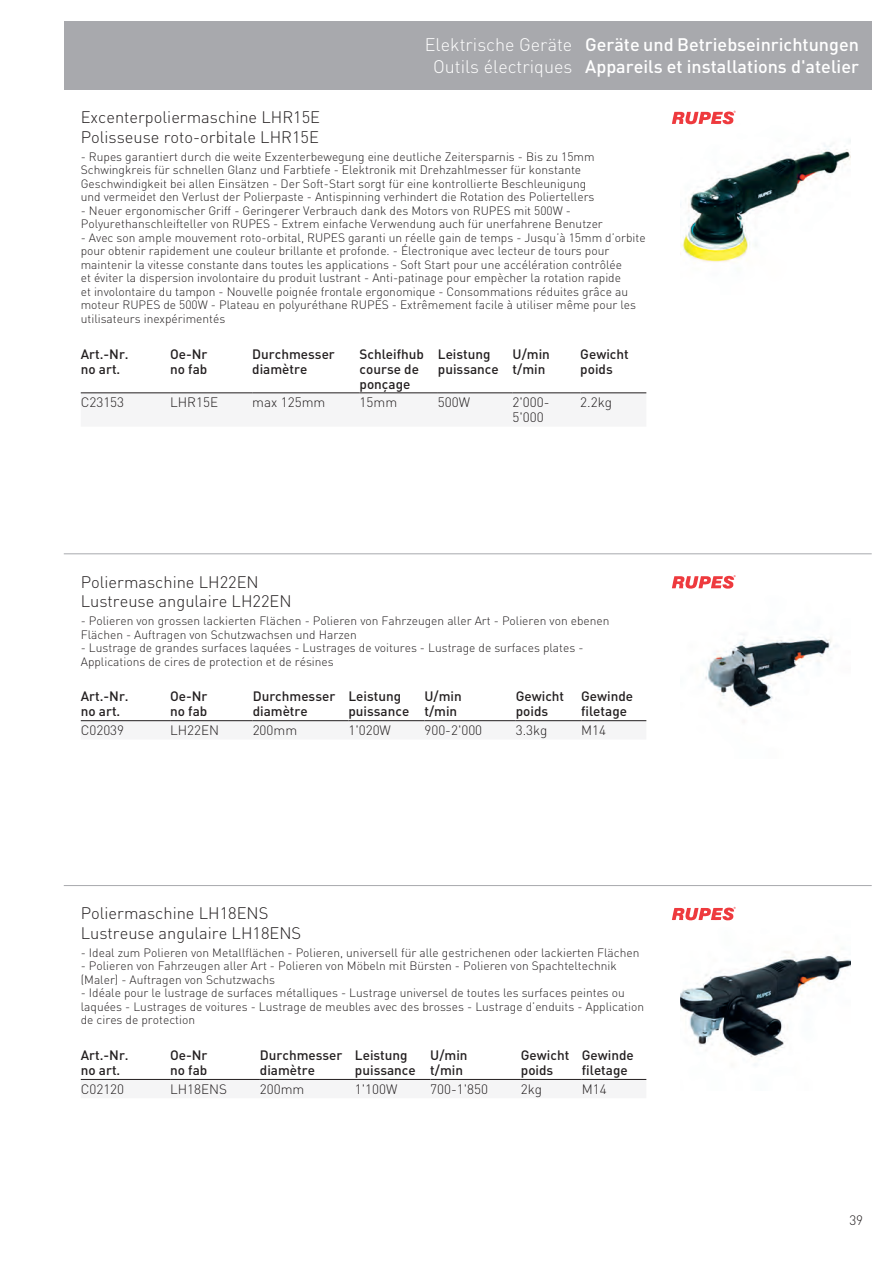
<style>
.page{position:relative;width:893px;height:1263px;background:#fff}
.page>*{position:absolute;margin:0;border:0;box-sizing:border-box;transform-origin:0 0}
.t1{font:500 18px/22.5px "DIN Pro";color:#fff;text-align:center}
.t2{font:300 16.5px/19.5px "DIN Pro";color:#231f20}
.t3{font:500 13.5px/15px "DIN Pro";color:#231f20}
.t4{font:300 13.5px/15px "DIN Pro";color:#231f20}
.t5{font:300 12px/13.5px "DIN Pro";color:#231f20}
.s1{font-weight:300}
</style>
<div class="page">
<div style="left:64px;top:21px;width:808px;height:69px;background:#a8a9ad"></div>
<img style="left:680px;top:124px;width:170px;height:138px">
<svg style="left:672px;top:111px;width:64px;height:13px"></svg>
<svg style="left:81px;top:393px;width:565px;height:1px"></svg>
<hr style="left:81px;top:392px;width:89px;height:1px;background:#231f20">
<hr style="left:170px;top:392px;width:82px;height:1px;background:#231f20">
<hr style="left:252px;top:392px;width:108px;height:1px;background:#231f20">
<hr style="left:360px;top:392px;width:78px;height:1px;background:#231f20">
<hr style="left:438px;top:392px;width:75px;height:1px;background:#231f20">
<hr style="left:513px;top:392px;width:67px;height:1px;background:#231f20">
<hr style="left:580px;top:392px;width:66px;height:1px;background:#231f20">
<hr style="left:64px;top:553px;width:808px;height:1px;background:#a8a9ad">
<img style="left:705px;top:637px;width:132px;height:72px">
<svg style="left:672px;top:575px;width:64px;height:14px"></svg>
<svg style="left:81px;top:721px;width:565px;height:1px"></svg>
<hr style="left:81px;top:720px;width:89px;height:1px;background:#231f20">
<hr style="left:170px;top:720px;width:83px;height:1px;background:#231f20">
<hr style="left:253px;top:720px;width:95px;height:1px;background:#231f20">
<hr style="left:348px;top:720px;width:76px;height:1px;background:#231f20">
<hr style="left:424px;top:720px;width:92px;height:1px;background:#231f20">
<hr style="left:516px;top:720px;width:65px;height:1px;background:#231f20">
<hr style="left:581px;top:720px;width:65px;height:1px;background:#231f20">
<hr style="left:64px;top:885px;width:808px;height:1px;background:#a8a9ad">
<img style="left:680px;top:920px;width:170px;height:145px">
<svg style="left:672px;top:907px;width:64px;height:13px"></svg>
<hr style="left:81px;top:1079px;width:89px;height:1px;background:#231f20">
<hr style="left:170px;top:1079px;width:90px;height:1px;background:#231f20">
<hr style="left:260px;top:1079px;width:95px;height:1px;background:#231f20">
<hr style="left:355px;top:1079px;width:75px;height:1px;background:#231f20">
<hr style="left:430px;top:1079px;width:91px;height:1px;background:#231f20">
<hr style="left:521px;top:1079px;width:61px;height:1px;background:#231f20">
<hr style="left:582px;top:1079px;width:64px;height:1px;background:#231f20">
<h1 class="t1" style="left:425px;top:31px;width:436px"><span class="s1">Elektrische Geräte</span> Geräte und Betriebseinrichtungen<br><span class="s1">Outils électriques</span> Appareils et installations d'atelier</h1>
<h2 class="t2" style="left:81px;top:106px;width:241px">Excenterpoliermaschine LHR15E<br>Polisseuse roto-orbitale LHR15E</h2>
<p class="t5" style="left:81px;top:149px;width:515px">- Rupes garantiert durch die weite Exzenterbewegung eine deutliche Zeitersparnis - Bis zu 15mm Schwingkreis für schnellen Glanz und Farbtiefe - Elektronik mit Drehzahlmesser für konstante Geschwindigkeit bei allen Einsätzen - Der Soft-Start sorgt für eine kontrollierte Beschleunigung und vermeidet den Verlust der Polierpaste - Antispinning verhindert die Rotation des Poliertellers</p>
<p class="t5" style="left:81px;top:203px;width:524px">- Neuer ergonomischer Griff - Geringerer Verbrauch dank des Motors von RUPES mit 500W -<br>Polyurethanschleifteller von RUPES - Extrem einfache Verwendung auch für unerfahrene Benutzer</p>
<p class="t5" style="left:81px;top:230px;width:566px">- Avec son ample mouvement roto-orbital, RUPES garanti un réelle gain de temps - Jusqu’à 15mm d’orbite pour obtenir rapidement une couleur brillante et profonde. - Électronique avec lecteur de tours pour maintenir la vitesse constante dans toutes les applications - Soft Start pour une accélération contrôlée<br>et éviter la dispersion involontaire du produit lustrant - Anti-patinage pour empècher la rotation rapide<br>et involontaire du tampon - Nouvelle poignée frontale ergonomique - Consommations réduites grâce au moteur RUPES de 500W - Plateau en polyuréthane RUPES - Extrêmement facile à utiliser même pour les utilisateurs inexpérimentés</p>
<p class="t3" style="left:81px;top:345px;width:49px">Art.-Nr. no art.</p>
<p class="t3" style="left:170px;top:345px;width:39px">Oe-Nr no fab</p>
<p class="t3" style="left:252px;top:345px;width:84px">Durchmesser diamètre</p>
<p class="t3" style="left:360px;top:345px;width:66px">Schleifhub course de ponçage</p>
<p class="t3" style="left:438px;top:345px;width:62px">Leistung puissance</p>
<p class="t3" style="left:513px;top:345px;width:39px">U/min t/min</p>
<p class="t3" style="left:580px;top:345px;width:50px">Gewicht poids</p>
<p class="t4" style="left:81px;top:394px;width:45px">C23153</p>
<p class="t4" style="left:170px;top:394px;width:49px">LHR15E</p>
<p class="t4" style="left:252px;top:394px;width:75px">max 125mm</p>
<p class="t4" style="left:360px;top:394px;width:39px">15mm</p>
<p class="t4" style="left:438px;top:394px;width:34px">500W</p>
<p class="t4" style="left:513px;top:394px;width:38px">2'000-<br>5'000</p>
<p class="t4" style="left:580px;top:394px;width:33px">2.2kg</p>
<h2 class="t2" style="left:81px;top:571px;width:212px">Poliermaschine LH22EN<br>Lustreuse angulaire LH22EN</h2>
<p class="t5" style="left:81px;top:613px;width:530px">- Polieren von grossen lackierten Flächen - Polieren von Fahrzeugen aller Art - Polieren von ebenen<br>Flächen - Auftragen von Schutzwachsen und Harzen</p>
<p class="t5" style="left:81px;top:640px;width:504px">- Lustrage de grandes surfaces laquées - Lustrages de voitures - Lustrage de surfaces plates -<br>Applications de cires de protection et de résines</p>
<p class="t3" style="left:81px;top:688px;width:49px">Art.-Nr. no art.</p>
<p class="t3" style="left:170px;top:688px;width:39px">Oe-Nr no fab</p>
<p class="t3" style="left:253px;top:688px;width:84px">Durchmesser diamètre</p>
<p class="t3" style="left:348px;top:688px;width:62px">Leistung puissance</p>
<p class="t3" style="left:424px;top:688px;width:39px">U/min t/min</p>
<p class="t3" style="left:516px;top:688px;width:50px">Gewicht poids</p>
<p class="t3" style="left:581px;top:688px;width:54px">Gewinde filetage</p>
<p class="t4" style="left:81px;top:722px;width:45px">C02039</p>
<p class="t4" style="left:170px;top:722px;width:51px">LH22EN</p>
<p class="t4" style="left:253px;top:722px;width:46px">200mm</p>
<p class="t4" style="left:348px;top:722px;width:44px">1'020W</p>
<p class="t4" style="left:424px;top:722px;width:59px">900-2'000</p>
<p class="t4" style="left:516px;top:722px;width:33px">3.3kg</p>
<p class="t4" style="left:581px;top:722px;width:26px">M14</p>
<h2 class="t2" style="left:81px;top:902px;width:222px">Poliermaschine LH18ENS<br>Lustreuse angulaire LH18ENS</h2>
<p class="t5" style="left:81px;top:945px;width:560px">- Ideal zum Polieren von Metallflächen - Polieren, universell für alle gestrichenen oder lackierten Flächen</p>
<p class="t5" style="left:81px;top:958px;width:537px">- Polieren von Fahrzeugen aller Art - Polieren von Möbeln mit Bürsten - Polieren von Spachteltechnik (Maler) - Auftragen von Schutzwachs</p>
<p class="t5" style="left:81px;top:985px;width:565px">- Idéale pour le lustrage de surfaces métalliques - Lustrage universel de toutes les surfaces peintes ou laquées - Lustrages de voitures - Lustrage de meubles avec des brosses - Lustrage d’enduits - Application de cires de protection</p>
<p class="t3" style="left:81px;top:1046px;width:49px">Art.-Nr. no art.</p>
<p class="t3" style="left:170px;top:1046px;width:39px">Oe-Nr no fab</p>
<p class="t3" style="left:260px;top:1046px;width:84px">Durchmesser diamètre</p>
<p class="t3" style="left:355px;top:1046px;width:62px">Leistung puissance</p>
<p class="t3" style="left:430px;top:1046px;width:39px">U/min t/min</p>
<p class="t3" style="left:521px;top:1046px;width:50px">Gewicht poids</p>
<p class="t3" style="left:582px;top:1046px;width:54px">Gewinde filetage</p>
<p class="t4" style="left:81px;top:1080px;width:45px">C02120</p>
<p class="t4" style="left:170px;top:1080px;width:59px">LH18ENS</p>
<p class="t4" style="left:260px;top:1080px;width:46px">200mm</p>
<p class="t4" style="left:355px;top:1080px;width:44px">1'100W</p>
<p class="t4" style="left:430px;top:1080px;width:59px">700-1'850</p>
<p class="t4" style="left:521px;top:1080px;width:23px">2kg</p>
<p class="t4" style="left:582px;top:1080px;width:26px">M14</p>
<p class="t4" style="left:849px;top:1211px;width:15px">39</p>
</div>
